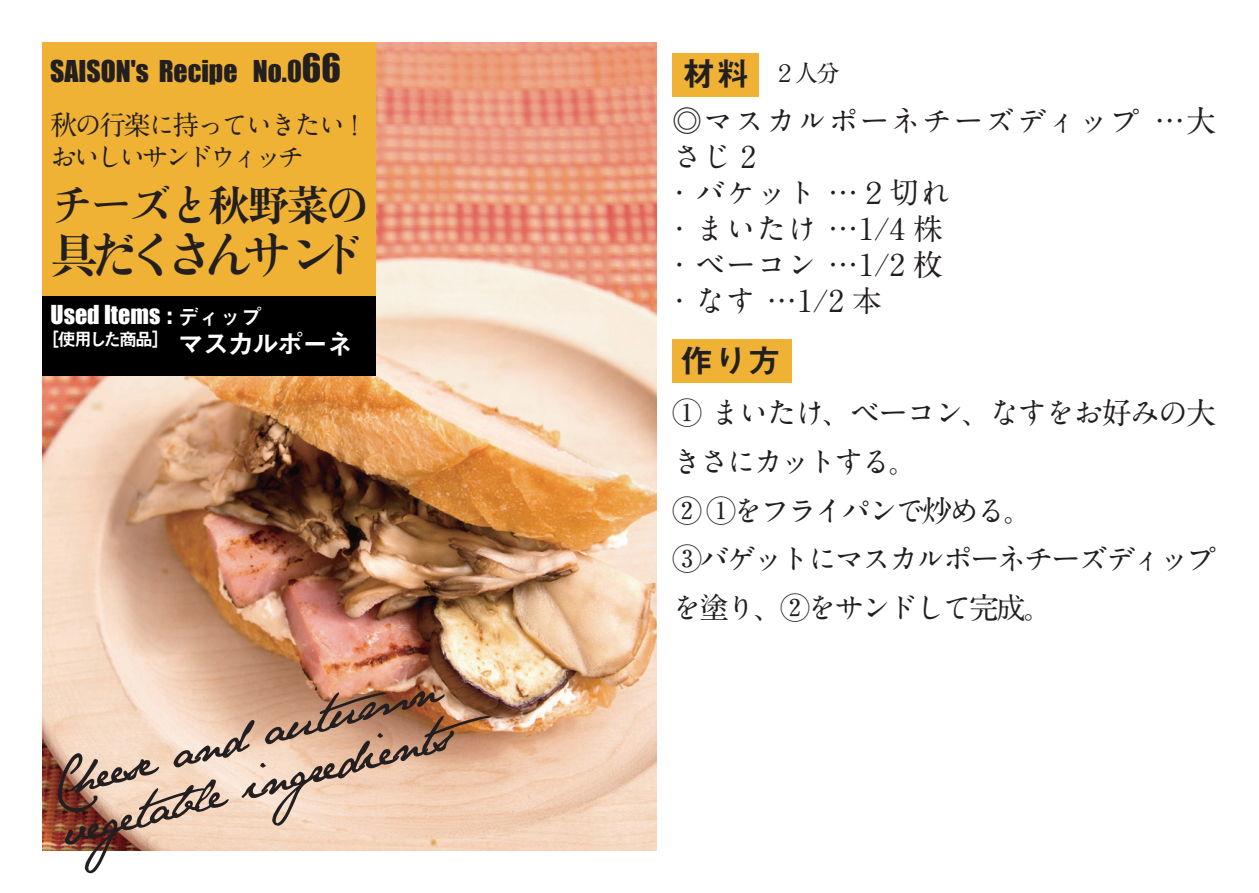
<style>
.page{position:relative;width:1259px;height:893px;background:#fff}
.page>*{position:absolute;margin:0;border:0;box-sizing:border-box;transform-origin:0 0}
.t1{font:48px/48.3px "Jane Austen";color:#231f20}
.t2{font:48px "MO Jmkk OTF SH";letter-spacing:-.2em;color:#231f20}
.t3{font:42px "MO Jmkk OTF SH";color:#231f20}
.t4{font:33px "Midashi Go Pro MB31";color:#231f20}
.t5{font:700 30px/48.6px "A1 Mincho Std";letter-spacing:-.1em;color:#231f20}
.t6{font:700 30px/36px "A1 Mincho Std";letter-spacing:.04em;color:#231f20}
.t7{font:27.6px "Impact";color:#231f20}
.t8{font:700 27px/31.5px "A1 Mincho Std";letter-spacing:-.1em;color:#231f20}
.t9{font:27px "Midashi Go Pro MB31";letter-spacing:-.08em;color:#fff}
.t10{font:24px "Impact";color:#fff}
.t11{font:700 24px "A1 Mincho Std";color:#231f20}
.t12{font:21px "Midashi Go Pro MB31";color:#fff}
.t13{font:18px "Midashi Go Pro MB31";letter-spacing:-.12em;color:#fff}
.s1{font-size:36px}
.s2{font-family:"Ryumin Pro";font-weight:700;font-stretch:expanded}
</style>
<div class="page">
<img style="left:43px;top:43px;width:614px;height:807px">
<div style="left:672px;top:53px;width:87px;height:44px;background:#efb234"></div>
<div style="left:672px;top:340px;width:119px;height:43px;background:#efb234"></div>
<div style="left:43px;top:43px;width:333px;height:254px;background:#efb234"></div>
<div style="left:43px;top:297px;width:333px;height:79px;background:#000"></div>
<p class="t7" style="left:50px;top:50px;width:189px">SAISON s' Recipe</p>
<p class="t7" style="left:253px;top:50px;width:90px">No.0<span class="s1">66</span></p>
<p class="t8" style="left:51px;top:106px;width:296px">秋の行楽に持っていきたいおいしいサンドウィッチ</p>
<h2 class="t3" style="left:51px;top:184px;width:319px">チーズと<span class="s2">秋野菜</span>の</h2>
<h1 class="t2" style="left:51px;top:230px;width:317px"><span class="s2">具</span>だくさんサンド</h1>
<p class="t8" style="left:341px;top:106px;width:28px">!</p>
<p class="t10" style="left:51px;top:296px;width:123px">Used Items :</p>
<p class="t13" style="left:42px;top:325px;width:129px">［使用した商品[</p>
<p class="t12" style="left:178px;top:300px;width:86px">ディップ</p>
<p class="t9" style="left:177px;top:322px;width:178px">マスカルポーネ</p>
<h1 class="t1" style="left:44px;top:759px;width:402px;rotate:-14deg">Cheese and autumn vegetable ingredients</h1>
<p class="t4" style="left:682px;top:47px;width:68px">材料</p>
<p class="t11" style="left:773px;top:54px;width:69px">２人分</p>
<p class="t6" style="left:664px;top:99px;width:477px">◎マスカルポーネチーズディップさじ2<br>・バケット …２切れ<br>・まいたけ …1/4 株<br>・ベーコン …1/2 枚<br>・なす …1/2 本</p>
<p class="t4" style="left:680px;top:334px;width:102px">作り方</p>
<p class="t5" style="left:1155px;top:93px;width:63px">…大</p>
<p class="t5" style="left:672px;top:384px;width:546px">① まいたけ、ベーコン、なすをお好みの大きさにカットする。<br>② ①をフライパンで炒める。<br>③バゲットにマスカルポーネチーズディップを塗り、②をサンドして完成。</p>
</div>
